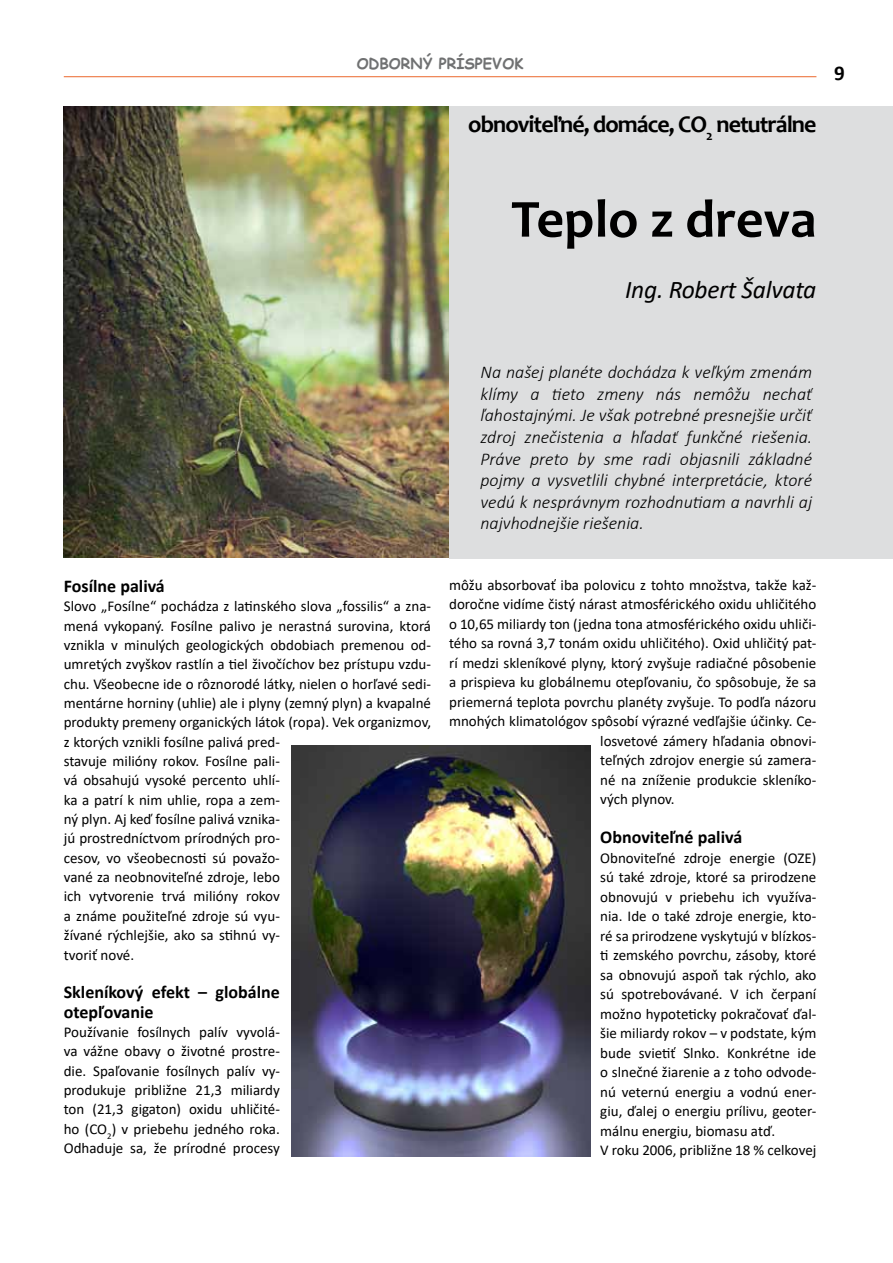
<style>
.page{position:relative;width:893px;height:1263px;background:#fff}
.page>*{position:absolute;margin:0;border:0;box-sizing:border-box;transform-origin:0 0}
.t1{font:700 54px "Candara";color:#000}
.t2{font:italic 25.5px "Calibri";letter-spacing:-.01em;color:#000}
.t3{font:700 24px "Candara";letter-spacing:-.04em;color:#000}
.t4{font:700 21px "Calibri";color:#000}
.t5{font:italic 300 18px/21.6px "Calibri";color:#000;text-align:justify}
.t6{font:700 18px/19.4px "Calibri";color:#000}
.t7{font:15px/19.4px "Calibri";color:#000}
.t8{font:700 15px "Comic Sans MS";color:#707172}
</style>
<div class="page">
<hr style="left:64px;top:76px;width:752px;height:1px;background:#ed7944">
<img style="left:64px;top:106px;width:385px;height:451px">
<div style="left:449px;top:106px;width:444px;height:452px;background:#dddedf"></div>
<img style="left:291px;top:745px;width:299px;height:412px">
<p class="t8" style="left:357px;top:52px;width:168px">ODBORNÝ PRÍSPEVOK</p>
<h3 class="t3" style="left:468px;top:109px;width:350px">obnoviteľné, domáce, CO<sub>2</sub> netutrálne</h3>
<h3 class="t4" style="left:834px;top:58px;width:12px">9</h3>
<h1 class="t1" style="left:511px;top:185px;width:307px">Teplo z dreva</h1>
<h2 class="t2" style="left:625px;top:272px;width:193px">Ing. Robert Šalvata</h2>
<p class="t6" style="left:64px;top:576px;width:103px">Fosílne palivá</p>
<p class="t7" style="left:64px;top:596px;width:369px">Slovo „Fosílne“ pochádza z latinského slova „fossilis“ a zna&shy;mená vykopaný. Fosílne palivo je nerastná surovina, ktorá vznikla v minulých geologických obdobiach premenou od&shy;umretých zvyškov rastlín a tiel živočíchov bez prístupu vzdu&shy;chu. Všeobecne ide o rôznorodé látky, nielen o horľavé sedi&shy;mentárne horniny (uhlie) ale i plyny (zemný plyn) a kvapalné produkty premeny organických látok (ropa). Vek organizmov, z ktorých vznikli fosílne palivá pred-<br>stavuje milióny rokov. Fosílne pali-<br>vá obsahujú vysoké percento uhlí-<br>ka a patrí k nim uhlie, ropa a zem-<br>ný plyn. Aj keď fosílne palivá vznika-<br>jú prostredníctvom prírodných pro-<br>cesov, vo všeobecnosti sú považo-<br>vané za neobnoviteľné zdroje, lebo<br>ich vytvorenie trvá milióny rokov<br>a známe použiteľné zdroje sú vyu-<br>žívané rýchlejšie, ako sa stihnú vy-<br>tvoriť nové.</p>
<p class="t6" style="left:64px;top:982px;width:218px">Skleníkový efekt – globálne otepľovanie</p>
<p class="t7" style="left:64px;top:1022px;width:218px;text-align:justify">Používanie fosílnych palív vyvolá&shy;va vážne obavy o životné prostre&shy;die. Spaľovanie fosílnych palív vy&shy;produkuje približne 21,3 miliardy ton (21,3 gigaton) oxidu uhličité&shy;ho (CO<sub>2</sub>) v priebehu jedného roka.<br>Odhaduje sa, že prírodné procesy</p>
<p class="t5" style="left:480px;top:361px;width:333px">Na našej planéte dochádza k veľkým zmenám klímy a tieto zmeny nás nemôžu nechať ľahostajnými. Je však potrebné presnejšie určiť zdroj znečistenia a hľadať funkčné riešenia.<br>Práve preto by sme radi objasnili základné pojmy a vysvetlili chybné interpretácie, ktoré vedú k nesprávnym rozhodnutiam a navrhli aj najvhodnejšie riešenia.</p>
<p class="t7" style="left:449px;top:574px;width:369px">môžu absorbovať iba polovicu z tohto množstva, takže kaž-</p>
<p class="t7" style="left:449px;top:594px;width:369px">doročne vidíme čistý nárast atmosférického oxidu uhličitého</p>
<p class="t7" style="left:449px;top:613px;width:369px">o 10,65 miliardy ton (jedna tona atmosférického oxidu uhliči-</p>
<p class="t7" style="left:449px;top:633px;width:369px">tého sa rovná 3,7 tonám oxidu uhličitého). Oxid uhličitý pat-</p>
<p class="t7" style="left:449px;top:652px;width:369px">rí medzi skleníkové plyny, ktorý zvyšuje radiačné pôsobenie</p>
<p class="t7" style="left:449px;top:672px;width:369px">a prispieva ku globálnemu otepľovaniu, čo spôsobuje, že sa</p>
<p class="t7" style="left:449px;top:691px;width:369px">priemerná teplota povrchu planéty zvyšuje. To podľa názoru</p>
<p class="t7" style="left:449px;top:711px;width:369px">mnohých klimatológov spôsobí výrazné vedľajšie účinky. Ce-</p>
<p class="t7" style="left:600px;top:730px;width:218px">losvetové zámery hľadania obnovi-</p>
<p class="t7" style="left:600px;top:750px;width:218px">teľných zdrojov energie sú zamera-</p>
<p class="t7" style="left:600px;top:769px;width:218px">né na zníženie produkcie skleníko-</p>
<p class="t7" style="left:600px;top:789px;width:76px">vých plynov.</p>
<p class="t6" style="left:600px;top:827px;width:143px">Obnoviteľné palivá</p>
<p class="t7" style="left:600px;top:847px;width:218px">Obnoviteľné zdroje energie (OZE) sú také zdroje, ktoré sa prirodzene obnovujú v priebehu ich využíva&shy;nia. Ide o také zdroje energie, kto&shy;ré sa prirodzene vyskytujú v blízkos&shy;ti zemského povrchu, zásoby, ktoré sa obnovujú aspoň tak rýchlo, ako sú spotrebovávané. V ich čerpaní možno hypoteticky pokračovať ďal&shy;šie miliardy rokov – v podstate, kým bude svietiť Slnko. Konkrétne ide o slnečné žiarenie a z toho odvode&shy;nú veternú energiu a vodnú ener&shy;giu, ďalej o energiu prílivu, geoter&shy;málnu energiu, biomasu atď.<br>V roku 2006, približne 18 % celkovej</p>
</div>
